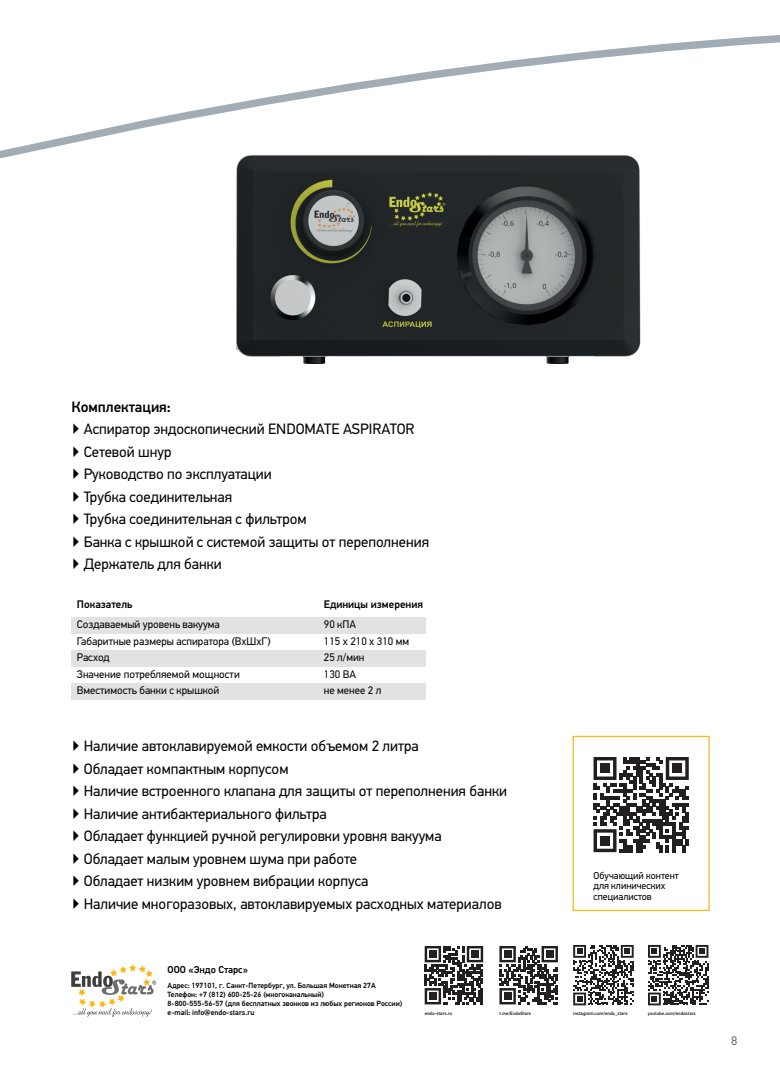
<style>
.page{position:relative;width:780px;height:1088px;background:#fff}
.page>*{position:absolute;margin:0;border:0;box-sizing:border-box;transform-origin:0 0}
.t1{font:15px/22.5px "PF Din Text Universal";color:#010101}
.t2{font:500 15px "PF Din Text Universal";color:#010101}
.t3{font:12.5px "PF Din Text Universal";color:#6c6d70}
.t4{font:11px/16.5px "PF Din Text Universal";color:#010101}
.t5{font:500 11px "PF Din Text Universal";color:#010101}
.t6{font:10px/10.2px "PF Din Text Universal";color:#010101}
.t7{font:500 10px "PF Din Text Universal";color:#010101}
.t8{font:500 7.5px/9px "PF Din Text Universal";color:#010101}
.t9{font:500 4.75px "PF Din Text Universal";color:#231f20}
</style>
<div class="page">
<div style="left:71px;top:617px;width:355px;height:16px;background:#e2e2e2"></div>
<div style="left:71px;top:650px;width:355px;height:16px;background:#e2e2e2"></div>
<div style="left:71px;top:684px;width:355px;height:16px;background:#e2e2e2"></div>
<svg style="left:0;top:35px;width:780px;height:116px"></svg>
<svg style="left:71px;top:964px;width:85px;height:53px"></svg>
<svg style="left:424px;top:946px;width:59px;height:58px"></svg>
<div style="left:429px;top:950px;width:7px;height:7px;background:#231f20"></div>
<div style="left:471px;top:950px;width:7px;height:7px;background:#231f20"></div>
<div style="left:429px;top:993px;width:7px;height:7px;background:#231f20"></div>
<svg style="left:499px;top:946px;width:59px;height:58px"></svg>
<div style="left:504px;top:950px;width:7px;height:7px;background:#231f20"></div>
<div style="left:546px;top:950px;width:7px;height:7px;background:#231f20"></div>
<div style="left:504px;top:993px;width:7px;height:7px;background:#231f20"></div>
<svg style="left:573px;top:945px;width:60px;height:60px"></svg>
<svg style="left:648px;top:945px;width:60px;height:60px"></svg>
<svg style="left:593px;top:757px;width:95px;height:95px"></svg>
<div style="left:600px;top:763px;width:10px;height:10px;background:#231f20"></div>
<div style="left:672px;top:763px;width:10px;height:10px;background:#231f20"></div>
<div style="left:600px;top:836px;width:10px;height:9px;background:#231f20"></div>
<div style="left:572px;top:736px;width:137px;height:175px;border:1px solid #fcb615"></div>
<img style="left:237px;top:147px;width:416px;height:217px">
<p class="t2" style="left:71px;top:397px;width:101px">Комплектация:</p>
<p class="t1" style="left:71px;top:419px;width:359px">▶ Аспиратор эндоскопический ENDOMATE ASPIRATOR<br>▶ Сетевой шнур<br>▶ Руководство по эксплуатации<br>▶ Трубка соединительная<br>▶ Трубка соединительная с фильтром<br>▶ Банка с крышкой с системой защиты от переполнения ▶ Держатель для банки</p>
<p class="t5" style="left:77px;top:597px;width:57px">Показатель</p>
<p class="t4" style="left:77px;top:617px;width:195px">Создаваемый уровень вакуума<br>Габаритные размеры аспиратора (ВхШхГ)<br>Расход<br>Значение потребляемой мощности<br>Вместимость банки с крышкой</p>
<p class="t5" style="left:324px;top:597px;width:101px">Единицы измерения</p>
<p class="t4" style="left:324px;top:617px;width:87px">90 кПА<br>115 х 210 х 310 мм<br>25 л/мин<br>130 ВА<br>не менее 2 л</p>
<p class="t1" style="left:71px;top:736px;width:437px">▶ Наличие автоклавируемой емкости объемом 2 литра<br>▶ Обладает компактным корпусом<br>▶ Наличие встроенного клапана для защиты от переполнения банки ▶ Наличие антибактериального фильтра<br>▶ Обладает функцией ручной регулировки уровня вакуума<br>▶ Обладает малым уровнем шума при работе<br>▶ Обладает низким уровнем вибрации корпуса<br>▶ Наличие многоразовых, автоклавируемых расходных материалов</p>
<p class="t6" style="left:593px;top:871px;width:87px">Обучающий контент для клинических специалистов</p>
<p class="t7" style="left:168px;top:963px;width:82px">ООО «Эндо Старс»</p>
<p class="t8" style="left:168px;top:981px;width:236px">Адрес: 197101, г. Санкт-Петербург, ул. Большая Монетная 27А Телефон: +7 (812) 600-25-26 (многоканальный)<br>8-800-555-56-57 (для бесплатных звонков из любых регионов России) e-mail: info@endo-stars.ru</p>
<p class="t9" style="left:424px;top:1010px;width:29px">endo-stars.ru</p>
<p class="t9" style="left:499px;top:1010px;width:33px">t.me/EndoStars</p>
<p class="t9" style="left:573px;top:1010px;width:56px">instagram.com/endo_stars</p>
<p class="t9" style="left:648px;top:1010px;width:49px">youtube.com/endostars</p>
<p class="t3" style="left:731px;top:1033px;width:8px">8</p>
</div>
